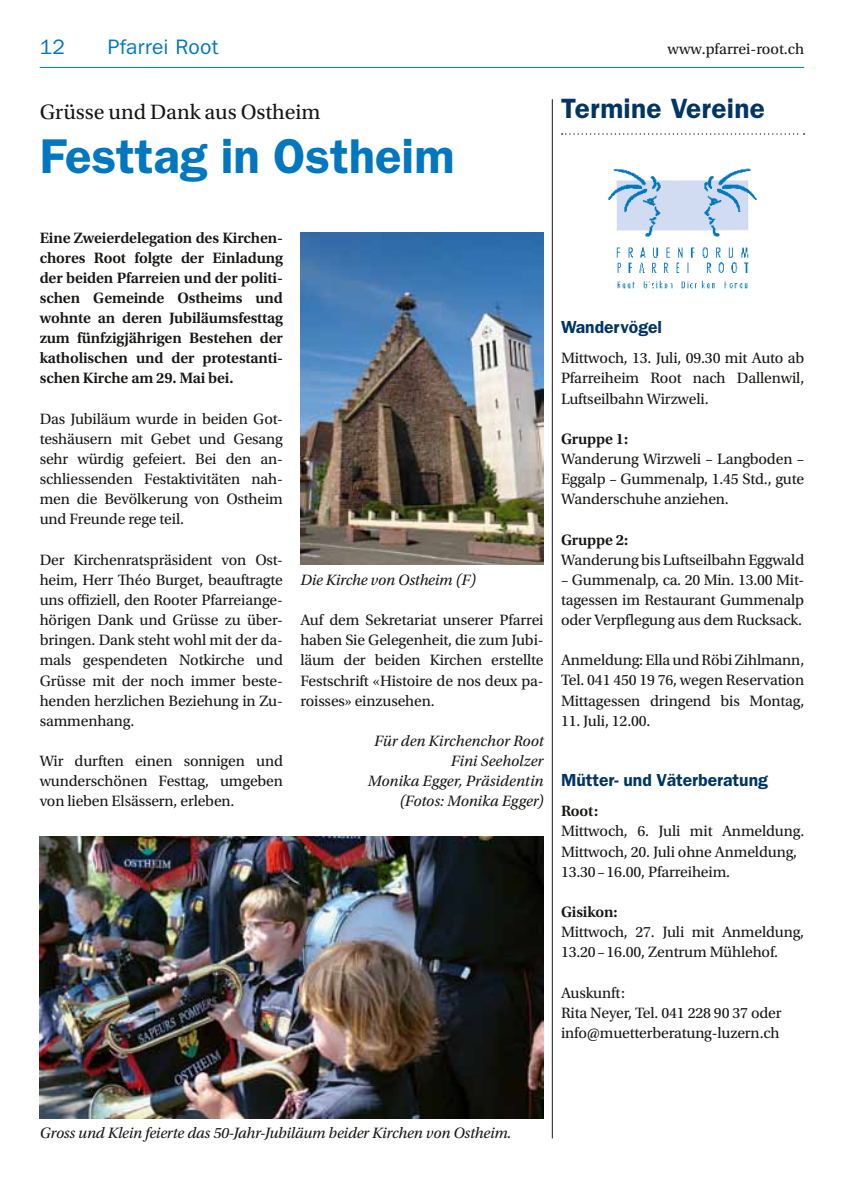
<style>
.page{position:relative;width:844px;height:1191px;background:#fff}
.page>*{position:absolute;margin:0;border:0;box-sizing:border-box;transform-origin:0 0}
.t1{font:600 49px "ITC Franklin Gothic Std";color:#0077be}
.t2{font:600 28px "ITC Franklin Gothic Std";letter-spacing:.01em;color:#003564}
.t3{font:21.88px "Utopia Std";color:#181716}
.t4{font:21px "ITC Franklin Gothic Std";letter-spacing:.01em;color:#0077be}
.t5{font:600 17.5px "ITC Franklin Gothic Std";color:#003564}
.t6{font:15.75px/20.1px "Utopia Std";letter-spacing:-.01em;color:#181716;text-align:justify}
.t7{font:600 15.75px/20.1px "Utopia Std";letter-spacing:-.01em;color:#181716;text-align:justify}
.t8{font:italic 15.75px/20.1px "Utopia Std";letter-spacing:-.01em;color:#181716;text-align:right}
</style>
<div class="page">
<hr style="left:40px;top:67px;width:764px;height:1px;background:#0077be">
<img style="left:608px;top:168px;width:149px;height:121px">
<svg style="left:561px;top:133px;width:243px;height:2px"></svg>
<hr style="left:552px;top:99px;width:1px;height:1039px;background:#181716">
<img style="left:300px;top:232px;width:243px;height:332px">
<img style="left:40px;top:836px;width:503px;height:282px">
<h3 class="t4" style="left:40px;top:35px;width:27px">12</h3>
<h3 class="t4" style="left:108px;top:35px;width:112px">Pfarrei Root</h3>
<p class="t6" style="left:667px;top:39px;width:138px">www.pfarrei-root.ch</p>
<h3 class="t3" style="left:40px;top:100px;width:282px">Grüsse und Dank aus Ostheim</h3>
<h1 class="t1" style="left:40px;top:127px;width:416px">Festtag in Ostheim</h1>
<h2 class="t2" style="left:561px;top:92px;width:205px">Termine Vereine</h2>
<p class="t7" style="left:40px;top:227px;width:245px">Eine Zweierdelegation des Kirchen&shy;chores Root folgte der Einladung der beiden Pfarreien und der politi&shy;schen Gemeinde Ostheims und wohnte an deren Jubiläumsfesttag zum fünfzigjährigen Bestehen der katholischen und der protestanti&shy;schen Kirche am 29. Mai bei.</p>
<p class="t6" style="left:40px;top:409px;width:245px">Das Jubiläum wurde in beiden Got&shy;teshäusern mit Gebet und Gesang sehr würdig gefeiert. Bei den an&shy;schliessenden Festaktivitäten nah&shy;men die Bevölkerung von Ostheim und Freunde rege teil.</p>
<p class="t6" style="left:40px;top:550px;width:245px">Der Kirchenratspräsident von Ost&shy;heim, Herr Théo Burget, beauftragte uns offiziell, den Rooter Pfarreiange&shy;hörigen Dank und Grüsse zu über&shy;bringen. Dank steht wohl mit der da&shy;mals gespendeten Notkirche und Grüsse mit der noch immer beste&shy;henden herzlichen Beziehung in Zu&shy;sammenhang.</p>
<p class="t6" style="left:40px;top:751px;width:245px">Wir durften einen sonnigen und wunderschönen Festtag, umgeben von lieben Elsässern, erleben.</p>
<p class="t8" style="left:300px;top:570px;width:177px">Die Kirche von Ostheim (F)</p>
<p class="t6" style="left:300px;top:610px;width:245px">Auf dem Sekretariat unserer Pfarrei haben Sie Gelegenheit, die zum Jubi&shy;läum der beiden Kirchen erstellte Festschrift «Histoire de nos deux pa&shy;roisses» einzusehen.</p>
<p class="t8" style="left:367px;top:731px;width:177px">Für den Kirchenchor Root<br>Fini Seeholzer<br>Monika Egger, Präsidentin (Fotos: Monika Egger)</p>
<p class="t5" style="left:561px;top:317px;width:103px">Wandervögel</p>
<p class="t6" style="left:561px;top:348px;width:245px">Mittwoch, 13. Juli, 09.30 mit Auto ab Pfarreiheim Root nach Dallenwil, Luftseilbahn Wirzweli.</p>
<p class="t7" style="left:561px;top:429px;width:69px">Gruppe 1:</p>
<p class="t6" style="left:561px;top:449px;width:245px">Wanderung Wirzweli – Langboden – Eggalp – Gummenalp, 1.45 Std., gute Wanderschuhe anziehen.</p>
<p class="t7" style="left:561px;top:529px;width:69px">Gruppe 2:</p>
<p class="t6" style="left:561px;top:550px;width:245px">Wanderung bis Luftseilbahn Eggwald</p>
<p class="t6" style="left:561px;top:570px;width:245px">– Gummenalp, ca. 20 Min. 13.00 Mit&shy;tagessen im Restaurant Gummenalp oder Verpflegung aus dem Rucksack.</p>
<p class="t6" style="left:561px;top:650px;width:245px">Anmeldung: Ella und Röbi Zihlmann, Tel. 041 450 19 76, wegen Reservation Mittagessen dringend bis Montag,</p>
<p class="t6" style="left:561px;top:711px;width:91px">11. Juli, 12.00.</p>
<p class="t5" style="left:561px;top:769px;width:208px">Mütter- und Väterberatung</p>
<p class="t7" style="left:561px;top:801px;width:39px">Root:</p>
<p class="t6" style="left:561px;top:821px;width:245px;text-align:left">Mittwoch, 6. Juli mit Anmeldung.<br>Mittwoch, 20. Juli ohne Anmeldung,<br>13.30–16.00, Pfarreiheim.</p>
<p class="t7" style="left:561px;top:902px;width:58px">Gisikon:</p>
<p class="t6" style="left:561px;top:922px;width:245px">Mittwoch, 27. Juli mit Anmeldung,<br>13.20–16.00, Zentrum Mühlehof.</p>
<p class="t6" style="left:561px;top:982px;width:222px;text-align:left">Auskunft:<br>Rita Neyer, Tel. 041 228 90 37 oder info@muetterberatung-luzern.ch</p>
<p class="t8" style="left:40px;top:1123px;width:473px">Gross und Klein feierte das 50-Jahr-Jubiläum beider Kirchen von Ostheim.</p>
</div>
